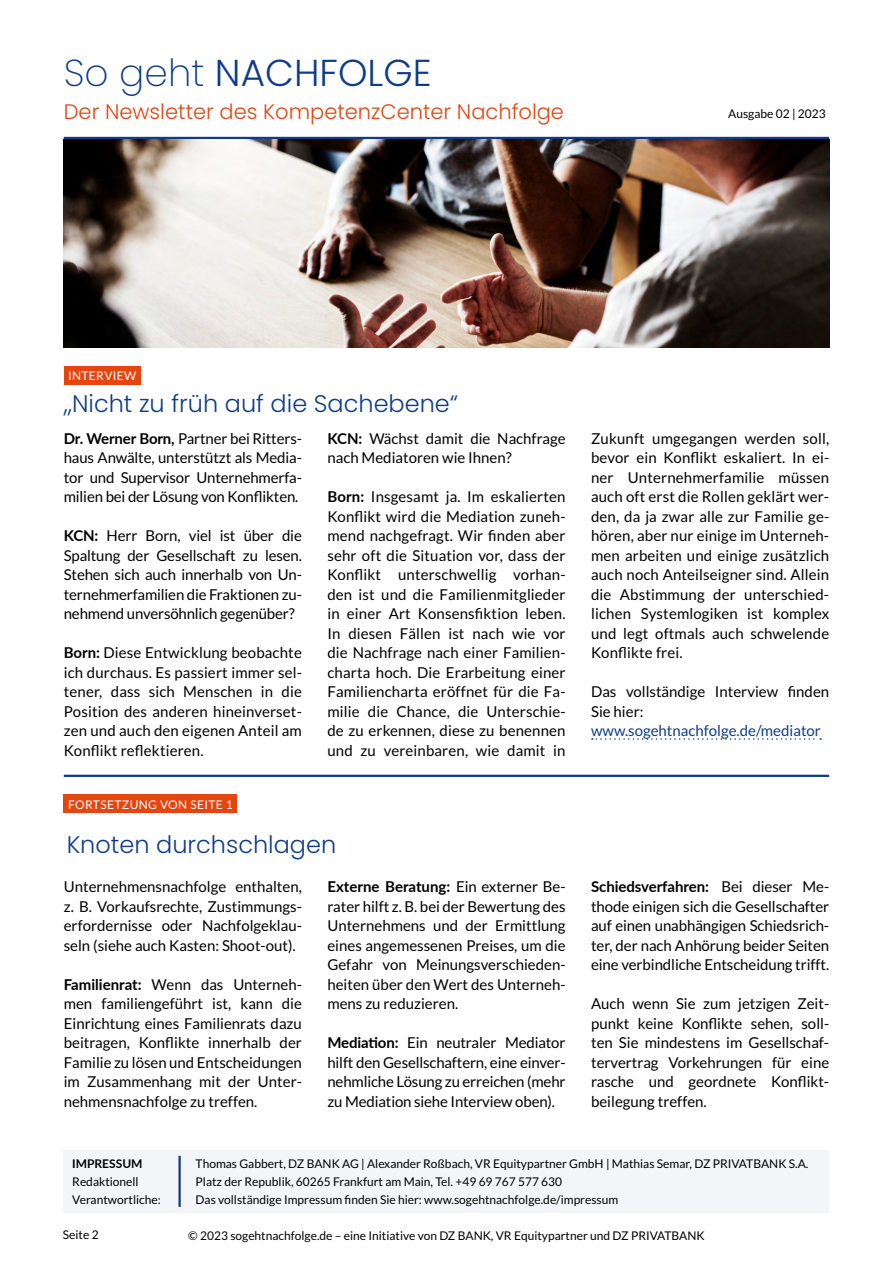
<style>
.page{position:relative;width:893px;height:1263px;background:#fff}
.page>*{position:absolute;margin:0;border:0;box-sizing:border-box;transform-origin:0 0}
.t1{font:300 37.5px "Poppins";color:#0e3c8a}
.t2{font:300 24px "Poppins";color:#0e3c8a}
.t3{font:300 21px "Poppins";color:#e5450f}
.t4{font:15px/19.5px "Lato";color:#000;text-align:justify}
.t5{font:15px "Lato";color:#0e3c8a}
.t6{font:12px "Lato";color:#000}
.t7{font:12px "Lato";letter-spacing:.03em;color:#fff}
.t8{font:700 12px "Lato";color:#000}
.s1{font-weight:200}
.s2{font-weight:700}
</style>
<div class="page">
<hr style="left:64px;top:137px;width:765px;height:2px;background:#0e3c8a">
<img style="left:64px;top:139px;width:765px;height:209px">
<svg style="left:592px;top:738px;width:229px;height:2px"></svg>
<hr style="left:64px;top:775px;width:765px;height:2px;background:#0e3c8a">
<div style="left:64px;top:366px;width:77px;height:18px;background:#e6450f"></div>
<div style="left:64px;top:795px;width:173px;height:18px;background:#e6450f"></div>
<div style="left:64px;top:1150px;width:765px;height:63px;background:#f3f5f9"></div>
<hr style="left:178px;top:1156px;width:3px;height:51px;background:#0e3c8a">
<h1 class="t1" style="left:64px;top:51px;width:369px"><span class="s1">So geht</span> NACHFOLGE</h1>
<h3 class="t3" style="left:64px;top:100px;width:502px">Der Newsletter des KompetenzCenter Nachfolge</h3>
<p class="t6" style="left:728px;top:107px;width:99px">Ausgabe 02 | 2023</p>
<p class="t7" style="left:68px;top:369px;width:70px">INTERVIEW</p>
<h2 class="t2" style="left:64px;top:390px;width:396px">„Nicht zu früh auf die Sachebene“</h2>
<p class="t4" style="left:64px;top:428px;width:240px"><span class="s2">Dr. Werner Born,</span> Partner bei Ritters&shy;haus Anwälte, unterstützt als Media&shy;tor und Supervisor Unternehmerfa&shy;milien bei der Lösung von Konflikten.</p>
<p class="t4" style="left:64px;top:526px;width:240px"><span class="s2">KCN:</span> Herr Born, viel ist über die Spaltung der Gesellschaft zu lesen.<br>Stehen sich auch innerhalb von Un&shy;ternehmerfamilien die Fraktionen zu&shy;nehmend unversöhnlich gegenüber?</p>
<p class="t4" style="left:64px;top:643px;width:240px"><span class="s2">Born:</span> Diese Entwicklung beobachte ich durchaus. Es passiert immer sel&shy;tener, dass sich Menschen in die Position des anderen hineinverset&shy;zen und auch den eigenen Anteil am Konflikt reflektieren.</p>
<p class="t4" style="left:327px;top:428px;width:240px"><span class="s2">KCN:</span> Wächst damit die Nachfrage nach Mediatoren wie Ihnen?</p>
<p class="t4" style="left:327px;top:487px;width:240px"><span class="s2">Born:</span> Insgesamt ja. Im eskalierten Konflikt wird die Mediation zuneh&shy;mend nachgefragt. Wir finden aber sehr oft die Situation vor, dass der Konflikt unterschwellig vorhan&shy;den ist und die Familienmitglieder in einer Art Konsensfiktion leben.<br>In diesen Fällen ist nach wie vor die Nachfrage nach einer Familien&shy;charta hoch. Die Erarbeitung einer Familiencharta eröffnet für die Fa&shy;milie die Chance, die Unterschie&shy;de zu erkennen, diese zu benennen und zu vereinbaren, wie damit in</p>
<p class="t7" style="left:68px;top:798px;width:166px">FORTSETZUNG VON SEITE 1</p>
<h2 class="t2" style="left:67px;top:831px;width:271px">Knoten durchschlagen</h2>
<p class="t4" style="left:327px;top:877px;width:240px"><span class="s2">Externe Beratung:</span> Ein externer Be&shy;rater hilft z. B. bei der Bewertung des Unternehmens und der Ermittlung eines angemessenen Preises, um die Gefahr von Meinungsverschieden&shy;heiten über den Wert des Unterneh&shy;mens zu reduzieren.</p>
<p class="t4" style="left:327px;top:1033px;width:240px"><span class="s2">Mediation:</span> Ein neutraler Mediator hilft den Gesellschaftern, eine einver&shy;nehmliche Lösung zu erreichen (mehr zu Mediation siehe Interview oben).</p>
<p class="t4" style="left:64px;top:877px;width:240px">Unternehmensnachfolge enthalten, z. B. Vorkaufsrechte, Zustimmungs&shy;erfordernisse oder Nachfolgeklau&shy;seln (siehe auch Kasten: Shoot-out).</p>
<p class="t4" style="left:64px;top:974px;width:240px"><span class="s2">Familienrat:</span> Wenn das Unterneh&shy;men familiengeführt ist, kann die Einrichtung eines Familienrats dazu beitragen, Konflikte innerhalb der Familie zu lösen und Entscheidungen im Zusammenhang mit der Unter&shy;nehmensnachfolge zu treffen.</p>
<p class="t4" style="left:591px;top:428px;width:240px">Zukunft umgegangen werden soll, bevor ein Konflikt eskaliert. In ei&shy;ner Unternehmerfamilie müssen auch oft erst die Rollen geklärt wer&shy;den, da ja zwar alle zur Familie ge&shy;hören, aber nur einige im Unterneh&shy;men arbeiten und einige zusätzlich auch noch Anteilseigner sind. Allein die Abstimmung der unterschied&shy;lichen Systemlogiken ist komplex und legt oftmals auch schwelende Konflikte frei.</p>
<p class="t4" style="left:591px;top:682px;width:240px">Das vollständige Interview finden<br>Sie hier:</p>
<p class="t5" style="left:591px;top:722px;width:231px">www.sogehtnachfolge.de/mediator</p>
<p class="t4" style="left:591px;top:877px;width:240px"><span class="s2">Schiedsverfahren:</span> Bei dieser Me&shy;thode einigen sich die Gesellschafter auf einen unabhängigen Schiedsrich&shy;ter, der nach Anhörung beider Seiten eine verbindliche Entscheidung trifft.</p>
<p class="t4" style="left:591px;top:994px;width:240px">Auch wenn Sie zum jetzigen Zeit&shy;punkt keine Konflikte sehen, soll&shy;ten Sie mindestens im Gesellschaf&shy;tervertrag Vorkehrungen für eine rasche und geordnete Konflikt&shy;beilegung treffen.</p>
<p class="t8" style="left:72px;top:1155px;width:72px">IMPRESSUM</p>
<p class="t6" style="left:196px;top:1157px;width:614px">Thomas Gabbert, DZ BANK AG | Alexander Roßbach, VR Equitypartner GmbH | Mathias Semar, DZ PRIVATBANK S.A.</p>
<p class="t6" style="left:72px;top:1175px;width:68px">Redaktionell</p>
<p class="t6" style="left:196px;top:1175px;width:368px">Platz der Republik, 60265 Frankfurt am Main, Tel. +49 69 767 577 630</p>
<p class="t6" style="left:72px;top:1193px;width:90px">Verantwortliche:</p>
<p class="t6" style="left:196px;top:1193px;width:424px">Das vollständige Impressum finden Sie hier: www.sogehtnachfolge.de/impressum</p>
<p class="t6" style="left:63px;top:1228px;width:37px">Seite 2</p>
<p class="t6" style="left:188px;top:1229px;width:518px">© 2023 sogehtnachfolge.de – eine Initiative von DZ BANK, VR Equitypartner und DZ PRIVATBANK</p>
</div>
